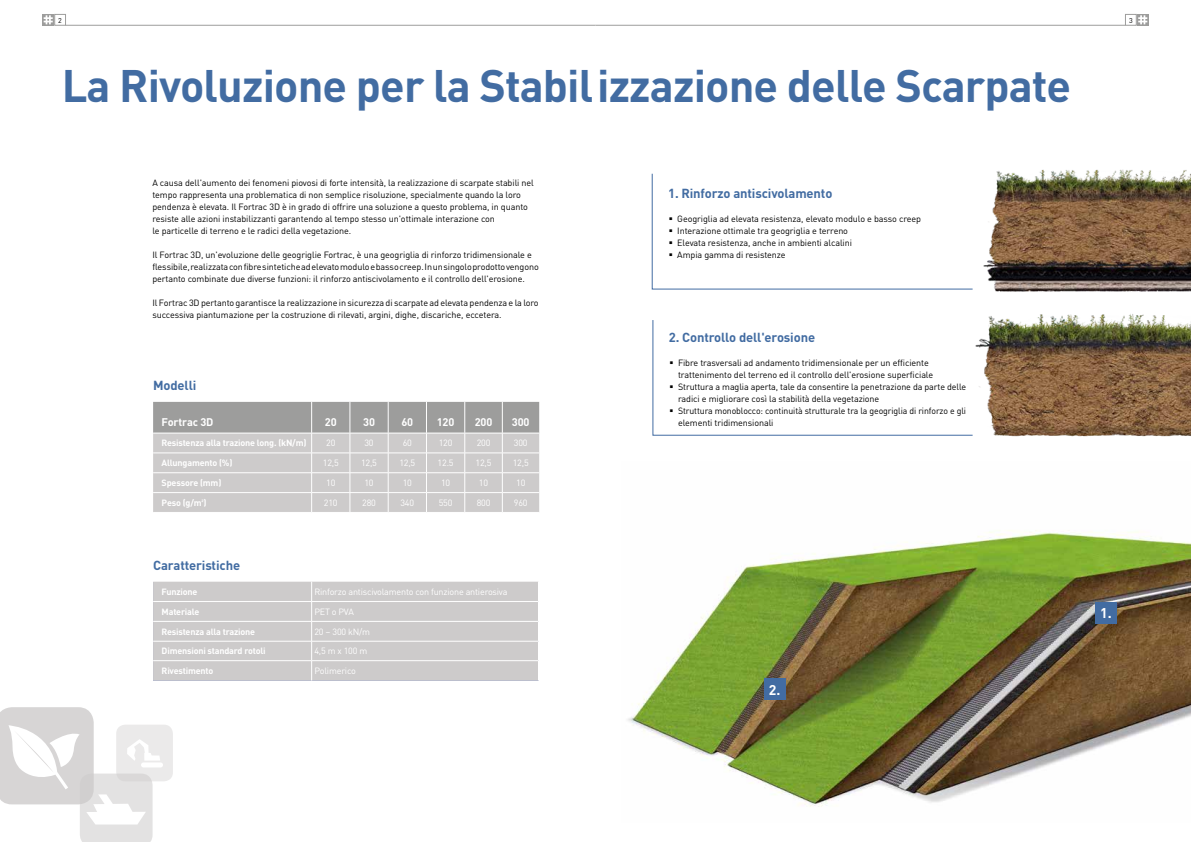
<style>
.page{position:relative;width:1191px;height:842px;background:#fff}
.page>*{position:absolute;margin:0;border:0;box-sizing:border-box;transform-origin:0 0}
.t1{font:700 45px "DIN Pro";letter-spacing:-.02em;color:#426ca2}
.t2{font:700 14px "DIN Pro";color:#fff}
.t3{font:700 13px "DIN Pro";letter-spacing:-.01em;color:#426ca2}
.t4{font:700 11px "DIN Pro";letter-spacing:-.01em;color:#fff}
.t5{font:9px/12px "DIN Pro";letter-spacing:-.01em;color:#000}
.t6{font:9px "DIN Pro";letter-spacing:-.02em;color:#fff}
.t7{font:700 9px "DIN Pro";letter-spacing:-.02em;color:#fff}
.t8{font:7px "DIN Pro";color:#000}
</style>
<div class="page">
<svg style="left:652px;top:320px;width:320px;height:116px"></svg>
<svg style="left:651px;top:173px;width:311px;height:117px"></svg>
<img style="left:628px;top:530px;width:563px;height:277px">
<svg style="left:43px;top:14px;width:11px;height:12px"></svg>
<svg style="left:44px;top:15px;width:9px;height:9px"></svg>
<div style="left:54px;top:14px;width:12px;height:12px;border:1px solid #9d9d9c"></div>
<hr style="left:66px;top:25px;width:529px;height:1px;background:#9d9d9c">
<hr style="left:595px;top:25px;width:530px;height:1px;background:#9d9d9c">
<svg style="left:153px;top:402px;width:386px;height:110px;background:#c2c0c0"></svg>
<img style="left:962px;top:169px;width:229px;height:122px">
<img style="left:972px;top:314px;width:219px;height:123px">
<div style="left:764px;top:678px;width:21px;height:22px;background:#426ca2"></div>
<div style="left:1095px;top:602px;width:21px;height:22px;background:#426ca2"></div>
<div style="left:153px;top:582px;width:386px;height:98px;background:#cdcbcb"></div>
<svg style="left:0;top:707px;width:173px;height:135px"></svg>
<svg style="left:1137px;top:14px;width:11px;height:12px"></svg>
<svg style="left:1138px;top:15px;width:9px;height:9px"></svg>
<div style="left:1125px;top:14px;width:11px;height:12px;border:1px solid #9d9d9c"></div>
<p class="t8" style="left:58px;top:15px;width:5px">2</p>
<h1 class="t1" style="left:62px;top:51px;width:1011px">La Rivoluzione per la Stabilizzazione delle Scarpate</h1>
<p class="t5" style="left:152px;top:176px;width:383px">A causa dell'aumento dei fenomeni piovosi di forte intensità, la realizzazione di scarpate stabili nel tempo rappresenta una problematica di non semplice risoluzione, specialmente quando la loro pendenza è elevata. Il Fortrac 3D è in grado di offrire una soluzione a questo problema, in quanto resiste alle azioni instabilizzanti garantendo al tempo stesso un'ottimale interazione con<br>le particelle di terreno e le radici della vegetazione.</p>
<p class="t5" style="left:152px;top:248px;width:388px">Il Fortrac 3D, un'evoluzione delle geogriglie Fortrac, è una geogriglia di rinforzo tridimensionale e flessibile, realizzata con fibre sintetiche ad elevato modulo e basso creep. In un singolo prodotto vengono pertanto combinate due diverse funzioni: il rinforzo antiscivolamento e il controllo dell'erosione.</p>
<p class="t5" style="left:152px;top:296px;width:388px">Il Fortrac 3D pertanto garantisce la realizzazione in sicurezza di scarpate ad elevata pendenza e la loro successiva piantumazione per la costruzione di rilevati, argini, dighe, discariche, eccetera.</p>
<h3 class="t3" style="left:153px;top:375px;width:45px">Modelli</h3>
<p class="t4" style="left:162px;top:413px;width:53px">Fortrac 3D</p>
<p class="t4" style="left:325px;top:413px;width:13px">20</p>
<p class="t4" style="left:363px;top:413px;width:13px">30</p>
<p class="t4" style="left:401px;top:413px;width:13px">60</p>
<p class="t4" style="left:437px;top:413px;width:19px">120</p>
<p class="t4" style="left:475px;top:413px;width:19px">200</p>
<p class="t4" style="left:512px;top:413px;width:19px">300</p>
<p class="t7" style="left:162px;top:436px;width:146px">Resistenza alla trazione long. (kN/m)</p>
<p class="t6" style="left:326px;top:436px;width:11px">20</p>
<p class="t6" style="left:364px;top:436px;width:11px">30</p>
<p class="t6" style="left:403px;top:436px;width:11px">60</p>
<p class="t6" style="left:439px;top:436px;width:15px">120</p>
<p class="t6" style="left:477px;top:436px;width:15px">200</p>
<p class="t6" style="left:514px;top:436px;width:15px">300</p>
<p class="t7" style="left:162px;top:456px;width:72px">Allungamento (%)</p>
<p class="t6" style="left:323px;top:456px;width:17px">12,5</p>
<p class="t6" style="left:361px;top:456px;width:17px">12,5</p>
<p class="t6" style="left:399px;top:456px;width:17px">12,5</p>
<p class="t6" style="left:437px;top:456px;width:17px">12.5</p>
<p class="t6" style="left:475px;top:456px;width:17px">12,5</p>
<p class="t6" style="left:513px;top:456px;width:17px">12,5</p>
<p class="t7" style="left:162px;top:476px;width:61px">Spessore (mm)</p>
<p class="t6" style="left:326px;top:476px;width:11px">10</p>
<p class="t6" style="left:364px;top:476px;width:11px">10</p>
<p class="t6" style="left:403px;top:476px;width:11px">10</p>
<p class="t6" style="left:441px;top:476px;width:11px">10</p>
<p class="t6" style="left:479px;top:476px;width:11px">10</p>
<p class="t6" style="left:516px;top:476px;width:11px">10</p>
<p class="t7" style="left:162px;top:496px;width:46px">Peso (g/m²)</p>
<p class="t6" style="left:324px;top:496px;width:15px">210</p>
<p class="t6" style="left:362px;top:496px;width:15px">280</p>
<p class="t6" style="left:400px;top:496px;width:15px">340</p>
<p class="t6" style="left:439px;top:496px;width:15px">550</p>
<p class="t6" style="left:477px;top:496px;width:15px">800</p>
<p class="t6" style="left:514px;top:496px;width:15px">960</p>
<h3 class="t3" style="left:153px;top:555px;width:89px">Caratteristiche</h3>
<p class="t7" style="left:162px;top:585px;width:37px">Funzione</p>
<p class="t6" style="left:314px;top:585px;width:194px">Rinforzo antiscivolamento con funzione antierosiva</p>
<p class="t7" style="left:162px;top:605px;width:39px">Materiale</p>
<p class="t6" style="left:314px;top:605px;width:41px">PET o PVA</p>
<p class="t7" style="left:162px;top:624px;width:95px">Resistenza alla trazione</p>
<p class="t6" style="left:314px;top:624px;width:57px">20 – 300 kN/m</p>
<p class="t7" style="left:162px;top:644px;width:105px">Dimensioni standard rotoli</p>
<p class="t6" style="left:314px;top:644px;width:54px">4,5 m x 100 m</p>
<p class="t7" style="left:162px;top:664px;width:53px">Rivestimento</p>
<p class="t6" style="left:314px;top:664px;width:43px">Polimerico</p>
<h3 class="t3" style="left:668px;top:183px;width:166px">1. Rinforzo antiscivolamento</h3>
<p class="t5" style="left:669px;top:212px;width:254px">▪ Geogriglia ad elevata resistenza, elevato modulo e basso creep</p>
<p class="t5" style="left:669px;top:224px;width:181px">▪ Interazione ottimale tra geogriglia e terreno</p>
<p class="t5" style="left:669px;top:236px;width:185px">▪ Elevata resistenza, anche in ambienti alcalini</p>
<p class="t5" style="left:669px;top:248px;width:118px">▪ Ampia gamma di resistenze</p>
<h3 class="t3" style="left:669px;top:327px;width:148px">2. Controllo dell'erosione</h3>
<p class="t5" style="left:678px;top:356px;width:257px;text-indent:-9px">▪ Fibre trasversali ad andamento tridimensionale per un efficiente trattenimento del terreno ed il controllo dell'erosione superficiale</p>
<p class="t5" style="left:678px;top:380px;width:290px;text-indent:-9px">▪ Struttura a maglia aperta, tale da consentire la penetrazione da parte delle radici e migliorare così la stabilità della vegetazione</p>
<p class="t5" style="left:678px;top:404px;width:289px;text-indent:-9px">▪ Struttura monoblocco: continuità strutturale tra la geogriglia di rinforzo e gli elementi tridimensionali</p>
<h2 class="t2" style="left:769px;top:678px;width:13px">2.</h2>
<p class="t8" style="left:1129px;top:15px;width:5px">3</p>
<h2 class="t2" style="left:1100px;top:602px;width:13px">1.</h2>
</div>
